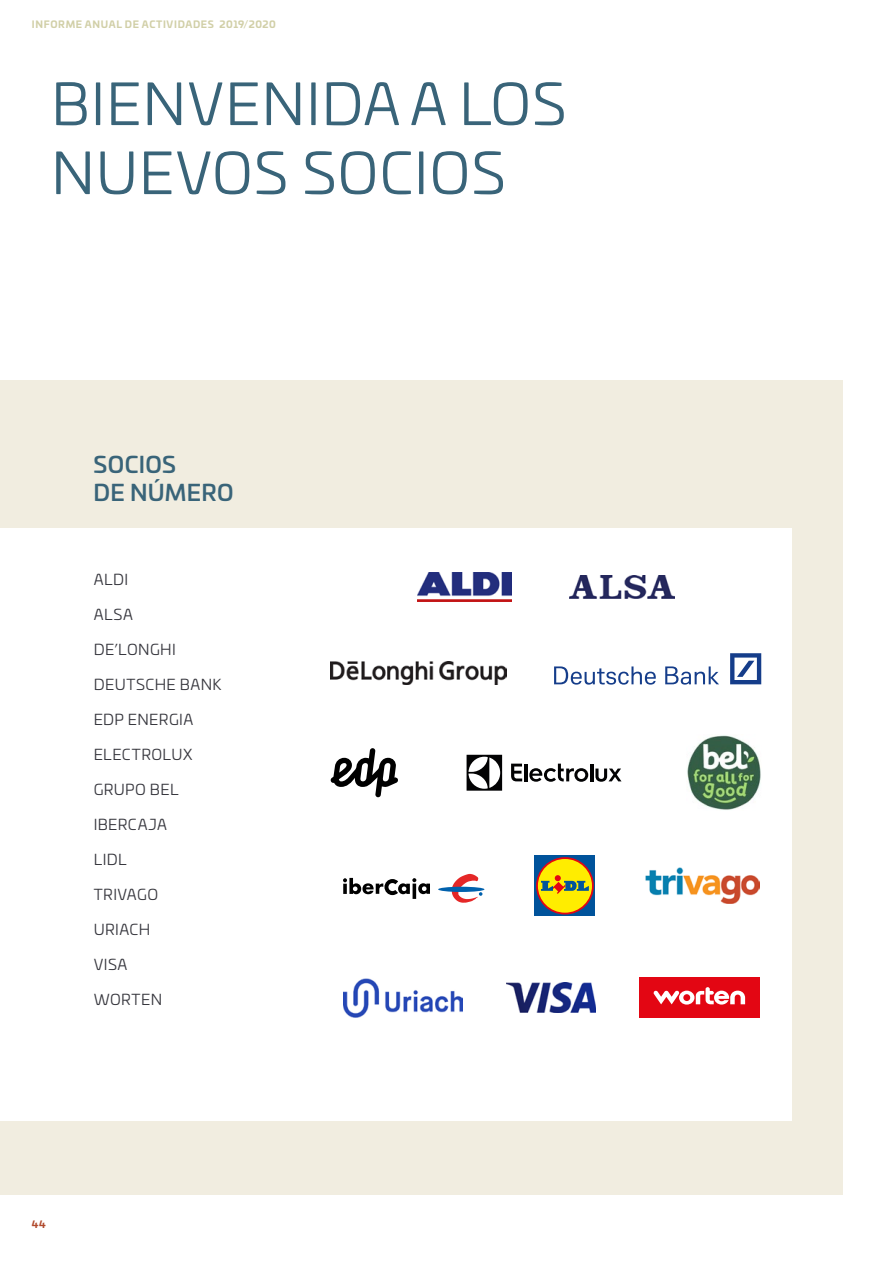
<style>
.page{position:relative;width:893px;height:1263px;background:#fff}
.page>*{position:absolute;margin:0;border:0;box-sizing:border-box;transform-origin:0 0}
.t1{font:57px/69px "Univia Pro";letter-spacing:.02em;color:#396479}
.t2{font:500 22.5px/28.5px "Univia Pro";letter-spacing:.01em;color:#396479}
.t3{font:15px "Univia Pro";letter-spacing:.025em;color:#37373e}
.t4{font:700 9.75px "Univia Pro";letter-spacing:.07em;color:#d1cfa7}
.t5{font:700 9.75px "Univia Pro";color:#b14a2d}
</style>
<div class="page">
<div style="left:0;top:381px;width:842px;height:814px;background:#f1ede0"></div>
<div style="left:0;top:529px;width:791px;height:592px;background:#fff"></div>
<img style="left:418px;top:573px;width:94px;height:28px">
<img style="left:570px;top:575px;width:104px;height:23px">
<div style="left:438px;top:887px;width:46px;height:5px;background:#0061ad;border-radius:50%"></div>
<svg style="left:452px;top:874px;width:30px;height:29px"></svg>
<hr style="left:413px;top:883px;width:3px;height:16px;background:#000">
<svg style="left:343px;top:878px;width:87px;height:17px"></svg>
<div style="left:534px;top:855px;width:61px;height:61px;background:#00539b"></div>
<svg style="left:536px;top:857px;width:58px;height:57px"></svg>
<div style="left:538px;top:859px;width:54px;height:54px;background:#ffed00;border-radius:50%"></div>
<svg style="left:541px;top:875px;width:48px;height:19px"></svg>
<img style="left:645px;top:868px;width:114px;height:36px">
<img style="left:343px;top:978px;width:120px;height:39px">
<img style="left:507px;top:983px;width:88px;height:30px">
<div style="left:639px;top:978px;width:120px;height:40px;background:#e30613"></div>
<svg style="left:653px;top:987px;width:92px;height:17px"></svg>
<img style="left:331px;top:662px;width:176px;height:23px">
<svg style="left:330px;top:748px;width:68px;height:49px"></svg>
<img style="left:687px;top:735px;width:74px;height:75px">
<svg style="left:467px;top:755px;width:35px;height:36px"></svg>
<svg style="left:511px;top:764px;width:11px;height:17px"></svg>
<hr style="left:524px;top:764px;width:3px;height:17px;background:#020203">
<svg style="left:529px;top:764px;width:59px;height:18px"></svg>
<hr style="left:590px;top:764px;width:3px;height:17px;background:#020203">
<svg style="left:595px;top:768px;width:26px;height:14px"></svg>
<svg style="left:730px;top:653px;width:31px;height:31px"></svg>
<svg style="left:554px;top:666px;width:102px;height:19px"></svg>
<svg style="left:665px;top:666px;width:54px;height:19px"></svg>
<p class="t4" style="left:32px;top:16px;width:245px">INFORME ANUAL DE ACTIVIDADES 2019/2020</p>
<h1 class="t1" style="left:51px;top:67px;width:516px">BIENVENIDA A LOS<br>NUEVOS SOCIOS</h1>
<h2 class="t2" style="left:93px;top:449px;width:142px">SOCIOS<br>DE NÚMERO</h2>
<p class="t3" style="left:94px;top:568px;width:36px">ALDI</p>
<p class="t3" style="left:94px;top:603px;width:41px">ALSA</p>
<p class="t3" style="left:94px;top:638px;width:84px">DE’LONGHI</p>
<p class="t3" style="left:94px;top:673px;width:129px">DEUTSCHE BANK</p>
<p class="t3" style="left:94px;top:708px;width:101px">EDP ENERGIA</p>
<p class="t3" style="left:94px;top:743px;width:100px">ELECTROLUX</p>
<p class="t3" style="left:94px;top:778px;width:86px">GRUPO BEL</p>
<p class="t3" style="left:94px;top:813px;width:75px">IBERCAJA</p>
<p class="t3" style="left:94px;top:848px;width:35px">LIDL</p>
<p class="t3" style="left:94px;top:883px;width:66px">TRIVAGO</p>
<p class="t3" style="left:94px;top:918px;width:58px">URIACH</p>
<p class="t3" style="left:94px;top:953px;width:35px">VISA</p>
<p class="t3" style="left:94px;top:988px;width:70px">WORTEN</p>
<p class="t5" style="left:32px;top:1216px;width:15px">44</p>
</div>
